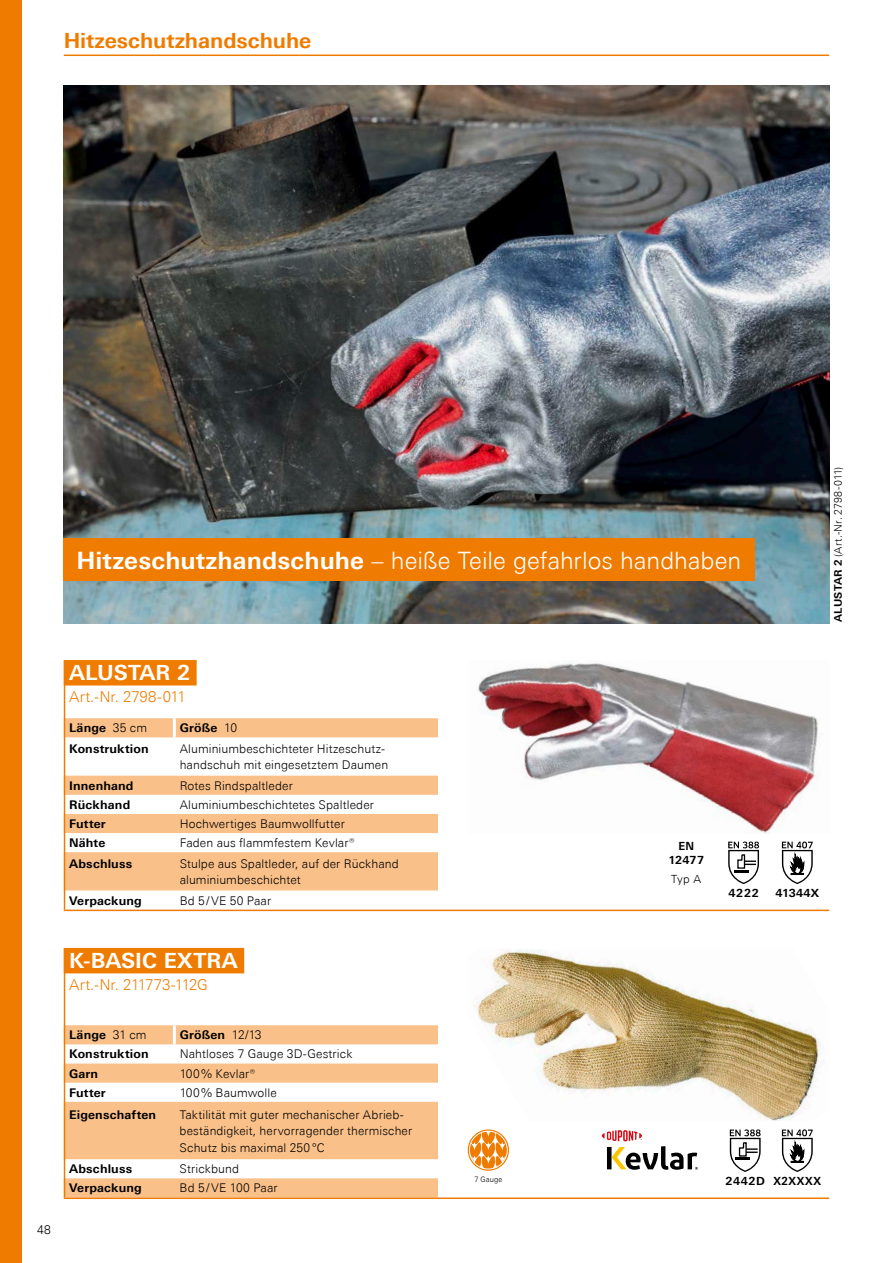
<style>
.page{position:relative;width:893px;height:1263px;background:#fff}
.page>*{position:absolute;margin:0;border:0;box-sizing:border-box;transform-origin:0 0}
.t1{font:300 24px "Univers Next Pro";color:#fff}
.t2{font:700 21px "Univers Next Pro";letter-spacing:-.005em;color:#ef7c00}
.t3{font:700 21px "Univers Next Pro";color:#fff}
.t4{font:300 15px "Univers Next Pro";letter-spacing:-.01em;color:#ef7c00}
.t5{font:300 12px/16.5px "Univers Next Pro";letter-spacing:.01em;color:#000}
.t6{font:700 12px "Univers Next Pro";letter-spacing:.015em;color:#000}
.t7{font:700 11.25px/13.5px "Univers Next Pro";letter-spacing:.04em;color:#000;text-align:center}
.t8{font:700 11.25px "Univers Next Pro";letter-spacing:.04em;color:#000;scale:.92 1}
.t9{font:300 11.25px "Univers Next Pro";color:#000}
.t10{font:300 10.5px "Univers Next Pro";letter-spacing:.005em;color:#000}
.t11{font:300 7.5px "Univers Next Pro";letter-spacing:.02em;color:#000}
.s1{font-weight:700}
.s2{font-weight:300}
</style>
<div class="page">
<hr style="left:64px;top:55px;width:765px;height:1px;background:#ef7c00">
<div style="left:0;top:0;width:21px;height:1263px;background:#ef7c00"></div>
<svg style="left:782px;top:1129px;width:31px;height:43px"></svg>
<svg style="left:468px;top:1131px;width:40px;height:39px"></svg>
<div style="left:468px;top:1129px;width:41px;height:42px;border:2px solid #ef7c00;border-radius:50%"></div>
<div style="left:469px;top:1131px;width:38px;height:38px;border:1px solid #fff;border-radius:50%"></div>
<div style="left:65px;top:1025px;width:373px;height:19px;background:#fac089"></div>
<svg style="left:65px;top:1063px;width:373px;height:134px;fill:#fac089"></svg>
<hr style="left:173px;top:1025px;width:3px;height:19px;background:#fff">
<img style="left:472px;top:949px;width:351px;height:172px">
<hr style="left:64px;top:1197px;width:765px;height:2px;background:#ef7c00">
<div style="left:64px;top:948px;width:180px;height:25px;background:#ef7c00"></div>
<hr style="left:64px;top:949px;width:1px;height:248px;background:#ef7c00">
<svg style="left:730px;top:1129px;width:31px;height:43px"></svg>
<img style="left:478px;top:661px;width:342px;height:172px">
<div style="left:65px;top:718px;width:373px;height:19px;background:#fac089"></div>
<svg style="left:65px;top:776px;width:373px;height:57px"></svg>
<div style="left:65px;top:852px;width:373px;height:38px;background:#fac089"></div>
<hr style="left:173px;top:718px;width:3px;height:19px;background:#fff">
<hr style="left:64px;top:909px;width:765px;height:2px;background:#ef7c00">
<div style="left:64px;top:660px;width:133px;height:25px;background:#ef7c00"></div>
<hr style="left:64px;top:661px;width:1px;height:248px;background:#ef7c00">
<svg style="left:728px;top:841px;width:31px;height:43px"></svg>
<svg style="left:782px;top:841px;width:31px;height:43px"></svg>
<img style="left:64px;top:85px;width:765px;height:538px">
<div style="left:64px;top:538px;width:691px;height:43px;background:#ef7c00"></div>
<svg style="left:602px;top:1130px;width:96px;height:40px"></svg>
<h2 class="t2" style="left:64px;top:28px;width:249px">Hitzeschutzhandschuhe</h2>
<p class="t5" style="left:37px;top:1221px;width:15px">48</p>
<h1 class="t1" style="left:77px;top:546px;width:666px"><span class="s1">Hitzeschutzhandschuhe</span> – heiße Teile gefahrlos handhaben</h1>
<p class="t10" style="left:832px;top:622px;width:156px;rotate:-90deg"><span class="s1">ALUSTAR 2</span> (Art.-Nr. 2798-011)</p>
<h2 class="t3" style="left:69px;top:660px;width:123px">ALUSTAR 2</h2>
<p class="t4" style="left:69px;top:688px;width:118px">Art.-Nr. 2798-011</p>
<p class="t6" style="left:69px;top:721px;width:80px">Länge <span class="s2">35 cm</span></p>
<p class="t6" style="left:180px;top:721px;width:59px">Größe <span class="s2">10</span></p>
<p class="t6" style="left:69px;top:741px;width:81px">Konstruktion</p>
<p class="t5" style="left:180px;top:740px;width:210px">Aluminiumbeschichteter Hitzeschutz&shy;handschuh mit eingesetztem Daumen</p>
<p class="t6" style="left:69px;top:778px;width:66px">Innenhand</p>
<p class="t5" style="left:180px;top:777px;width:115px">Rotes Rindspaltleder</p>
<p class="t6" style="left:69px;top:797px;width:63px">Rückhand</p>
<p class="t5" style="left:180px;top:796px;width:196px">Aluminiumbeschichtetes Spaltleder</p>
<p class="t6" style="left:69px;top:816px;width:38px">Futter</p>
<p class="t5" style="left:180px;top:815px;width:167px">Hochwertiges Baumwollfutter</p>
<p class="t6" style="left:69px;top:836px;width:38px">Nähte</p>
<p class="t5" style="left:180px;top:834px;width:176px">Faden aus flammfestem Kevlar®</p>
<p class="t6" style="left:69px;top:856px;width:65px">Abschluss</p>
<p class="t5" style="left:180px;top:855px;width:221px">Stulpe aus Spaltleder, auf der Rückhand aluminiumbeschichtet</p>
<p class="t6" style="left:69px;top:893px;width:74px">Verpackung</p>
<p class="t5" style="left:180px;top:892px;width:93px">Bd 5/VE 50 Paar</p>
<p class="t7" style="left:668px;top:839px;width:37px">EN<br>12477</p>
<p class="t9" style="left:671px;top:872px;width:31px">Typ A</p>
<p class="t7" style="left:728px;top:886px;width:32px">4222</p>
<p class="t7" style="left:775px;top:886px;width:45px">41344X</p>
<h2 class="t3" style="left:69px;top:948px;width:170px">K-BASIC EXTRA</h2>
<p class="t4" style="left:69px;top:976px;width:140px">Art.-Nr. 211773-112G</p>
<p class="t6" style="left:69px;top:1028px;width:79px">Länge <span class="s2">31 cm</span></p>
<p class="t6" style="left:180px;top:1028px;width:83px">Größen <span class="s2">12/13</span></p>
<p class="t6" style="left:69px;top:1047px;width:81px">Konstruktion</p>
<p class="t5" style="left:180px;top:1046px;width:174px">Nahtloses 7 Gauge 3D-Gestrick</p>
<p class="t6" style="left:69px;top:1066px;width:31px">Garn</p>
<p class="t5" style="left:180px;top:1065px;width:77px">100% Kevlar®</p>
<p class="t6" style="left:69px;top:1085px;width:38px">Futter</p>
<p class="t5" style="left:180px;top:1084px;width:99px">100% Baumwolle</p>
<p class="t6" style="left:69px;top:1107px;width:89px">Eigenschaften</p>
<p class="t5" style="left:180px;top:1106px;width:234px">Taktilität mit guter mechanischer Abrieb&shy;beständigkeit, hervorragender thermischer<br>Schutz bis maximal 250 °C</p>
<p class="t6" style="left:69px;top:1162px;width:65px">Abschluss</p>
<p class="t5" style="left:180px;top:1161px;width:61px">Strickbund</p>
<p class="t6" style="left:69px;top:1181px;width:74px">Verpackung</p>
<p class="t5" style="left:180px;top:1180px;width:99px">Bd 5/VE 100 Paar</p>
<p class="t11" style="left:474px;top:1174px;width:30px">7 Gauge</p>
<p class="t8" style="left:773px;top:1174px;width:53px">X2XXXX</p>
<p class="t7" style="left:725px;top:1174px;width:41px">2442D</p>
</div>
